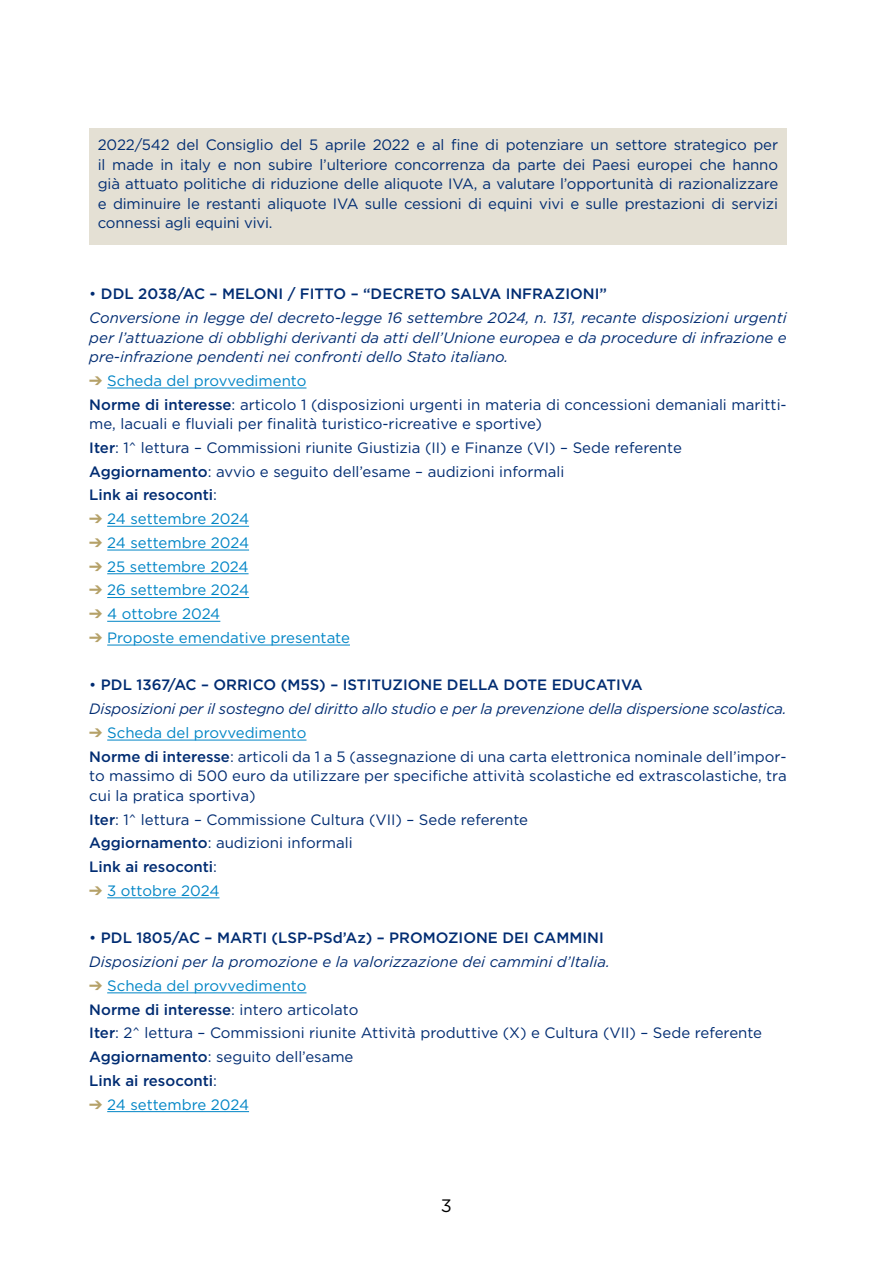
<style>
.page{position:relative;width:893px;height:1263px;background:#fff}
.page>*{position:absolute;margin:0;border:0;box-sizing:border-box;transform-origin:0 0}
.t1{font:18px "Gotham";color:#000}
.t2{font:15px/23.7px "Gotham";color:#002c72}
.t3{font:italic 15px/23.7px "Gotham";color:#002c72}
.t4{font:15px "Gotham";color:#0085c6}
.s1{font-style:normal}
.s2{font-weight:500;font-style:normal}
.s3{color:#b5a168}
.s4{color:#0085c6}
.s5{font-weight:500}
</style>
<div class="page">
<div style="left:89px;top:128px;width:698px;height:116px;background:#e4e0d4"></div>
<hr style="left:107px;top:388px;width:199px;height:1px;background:#0085c6">
<hr style="left:107px;top:526px;width:142px;height:1px;background:#0085c6">
<hr style="left:107px;top:550px;width:142px;height:1px;background:#0085c6">
<hr style="left:107px;top:573px;width:142px;height:1px;background:#0085c6">
<hr style="left:107px;top:597px;width:142px;height:1px;background:#0085c6">
<hr style="left:107px;top:621px;width:113px;height:1px;background:#0085c6">
<hr style="left:107px;top:645px;width:243px;height:1px;background:#0085c6">
<hr style="left:107px;top:740px;width:199px;height:1px;background:#0085c6">
<hr style="left:107px;top:897px;width:112px;height:1px;background:#0085c6">
<hr style="left:107px;top:992px;width:199px;height:1px;background:#0085c6">
<hr style="left:107px;top:1111px;width:142px;height:1px;background:#0085c6">
<p class="t2" style="left:98px;top:135px;width:682px;line-height:19.5px;text-align:justify">2022/542 del Consiglio del 5 aprile 2022 e al fine di potenziare un settore strategico per il made in italy e non subire l’ulteriore concorrenza da parte dei Paesi europei che hanno già attuato politiche di riduzione delle aliquote IVA, a valutare l’opportunità di razionalizzare e diminuire le restanti aliquote IVA sulle cessioni di equini vivi e sulle prestazioni di servizi connessi agli equini vivi.</p>
<p class="t3" style="left:89px;top:282px;width:699px"><span class="s1">•</span> <span class="s2">DDL 2038/AC – MELONI / FITTO – “DECRETO SALVA INFRAZIONI”<br></span>Conversione in legge del decreto-legge 16 settembre 2024, n. 131, recante disposizioni urgenti</p>
<p class="t3" style="left:89px;top:327px;width:699px;line-height:19.5px">per l’attuazione di obblighi derivanti da atti dell’Unione europea e da procedure di infrazione e pre-infrazione pendenti nei confronti dello Stato italiano.</p>
<p class="t2" style="left:89px;top:369px;width:699px"><span class="s3">➔</span> <span class="s4">Scheda del provvedimento<br></span><span class="s5">Norme di interesse</span>: articolo 1 (disposizioni urgenti in materia di concessioni demaniali maritti-</p>
<p class="t2" style="left:89px;top:412px;width:594px">me, lacuali e fluviali per finalità turistico-ricreative e sportive)<br><span class="s5">Iter</span>: 1^ lettura – Commissioni riunite Giustizia (II) e Finanze (VI) – Sede referente <span class="s5">Aggiornamento</span>: avvio e seguito dell’esame – audizioni informali<br><span class="s5">Link ai resoconti</span>:</p>
<p class="t4" style="left:89px;top:511px;width:161px"><span class="s3">➔</span> 24 settembre 2024</p>
<p class="t4" style="left:89px;top:534px;width:161px"><span class="s3">➔</span> 24 settembre 2024</p>
<p class="t4" style="left:89px;top:558px;width:161px"><span class="s3">➔</span> 25 settembre 2024</p>
<p class="t4" style="left:89px;top:582px;width:161px"><span class="s3">➔</span> 26 settembre 2024</p>
<p class="t4" style="left:89px;top:606px;width:133px"><span class="s3">➔</span> 4 ottobre 2024</p>
<p class="t4" style="left:89px;top:629px;width:262px"><span class="s3">➔</span> Proposte emendative presentate</p>
<p class="t3" style="left:89px;top:673px;width:699px"><span class="s1">•</span> <span class="s2">PDL 1367/AC – ORRICO (M5S) – ISTITUZIONE DELLA DOTE EDUCATIVA<br></span>Disposizioni per il sostegno del diritto allo studio e per la prevenzione della dispersione scolastica.</p>
<p class="t2" style="left:89px;top:721px;width:699px"><span class="s3">➔</span> <span class="s4">Scheda del provvedimento<br></span><span class="s5">Norme di interesse</span>: articoli da 1 a 5 (assegnazione di una carta elettronica nominale dell’impor-</p>
<p class="t2" style="left:89px;top:766px;width:699px;line-height:19.5px">to massimo di 500 euro da utilizzare per specifiche attività scolastiche ed extrascolastiche, tra cui la pratica sportiva)</p>
<p class="t2" style="left:89px;top:807px;width:440px"><span class="s5">Iter</span>: 1^ lettura – Commissione Cultura (VII) – Sede referente<br><span class="s5">Aggiornamento</span>: audizioni informali<br><span class="s5">Link ai resoconti</span>:</p>
<p class="t4" style="left:89px;top:882px;width:132px"><span class="s3">➔</span> 3 ottobre 2024</p>
<p class="t3" style="left:89px;top:926px;width:522px"><span class="s1">•</span> <span class="s2">PDL 1805/AC – MARTI (LSP-PSd’Az) – PROMOZIONE DEI CAMMINI<br></span>Disposizioni per la promozione e la valorizzazione dei cammini d’Italia.</p>
<p class="t2" style="left:89px;top:974px;width:674px"><span class="s3">➔</span> <span class="s4">Scheda del provvedimento<br></span><span class="s5">Norme di interesse</span>: intero articolato<br><span class="s5">Iter</span>: 2^ lettura – Commissioni riunite Attività produttive (X) e Cultura (VII) – Sede referente <span class="s5">Aggiornamento</span>: seguito dell’esame<br><span class="s5">Link ai resoconti</span>:</p>
<p class="t4" style="left:89px;top:1096px;width:161px"><span class="s3">➔</span> 24 settembre 2024</p>
<p class="t1" style="left:441px;top:1196px;width:13px">3</p>
</div>
